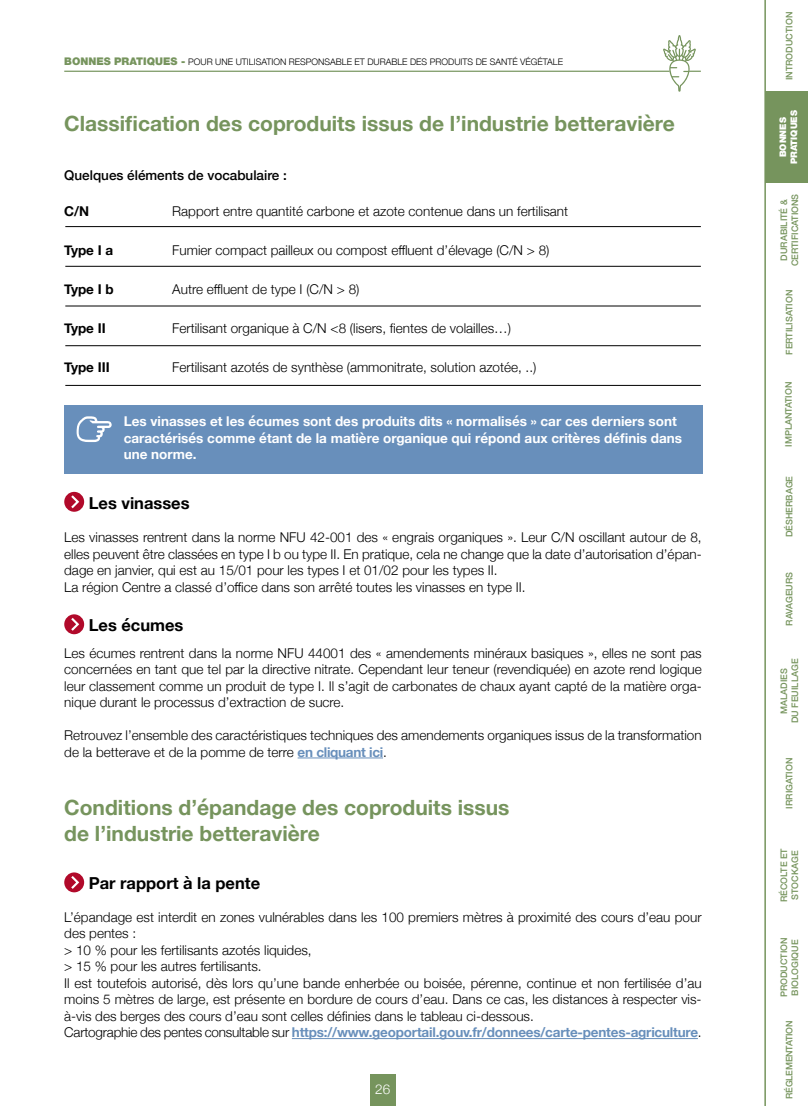
<style>
.page{position:relative;width:808px;height:1106px;background:#fff}
.page>*{position:absolute;margin:0;border:0;box-sizing:border-box;transform-origin:0 0}
.t1{font:700 21px/25.5px "Helvetica Neue";color:#76945d}
.t2{font:700 16.5px "Helvetica Neue";color:#000}
.t3{font:300 13.5px/16.5px "Helvetica Neue";color:#000}
.t4{font:700 13.5px/16.5px "Helvetica Neue";color:#fff}
.t5{font:500 13.5px "Helvetica Neue";color:#000}
.t6{font:700 13.5px "Helvetica Neue";color:#000}
.t7{font:300 13.5px "Helvetica Neue";color:#fff}
.t8{font:500 9px/10.8px "Helvetica Neue";color:#76945d}
.t9{font:300 9px "Helvetica Neue";color:#000}
.t10{font:900 9px/10.8px "Helvetica Neue";color:#fff;text-align:center}
.t11{font:500 9px "Helvetica Neue";letter-spacing:-.02em;color:#76945d}
.s1{font-weight:900;font-size:10.5px;color:#76945d}
.s2{font-weight:700;color:#688fbb}
</style>
<div class="page">
<hr style="left:64px;top:71px;width:605px;height:1px;background:#76945d">
<svg style="left:663px;top:35px;width:38px;height:57px"></svg>
<div style="left:370px;top:1074px;width:25px;height:32px;background:#76945d"></div>
<div style="left:765px;top:91px;width:43px;height:92px;background:#76945d"></div>
<hr style="left:764px;top:0;width:2px;height:1106px;background:#76945d">
<hr style="left:298px;top:757px;width:85px;height:1px;background:#688fbb">
<hr style="left:292px;top:1038px;width:406px;height:1px;background:#688fbb">
<svg style="left:64px;top:492px;width:20px;height:20px"></svg>
<svg style="left:69px;top:493px;width:12px;height:17px"></svg>
<svg style="left:64px;top:614px;width:20px;height:20px"></svg>
<svg style="left:69px;top:615px;width:12px;height:18px"></svg>
<svg style="left:64px;top:872px;width:20px;height:20px"></svg>
<svg style="left:69px;top:873px;width:12px;height:18px"></svg>
<div style="left:64px;top:405px;width:638px;height:68px;background:#688fbb"></div>
<svg style="left:77px;top:416px;width:35px;height:26px"></svg>
<hr style="left:65px;top:226px;width:636px;height:1px;background:#000">
<hr style="left:65px;top:266px;width:636px;height:1px;background:#000">
<hr style="left:65px;top:305px;width:636px;height:1px;background:#000">
<hr style="left:65px;top:345px;width:636px;height:1px;background:#000">
<hr style="left:65px;top:385px;width:636px;height:1px;background:#000">
<p class="t9" style="left:64px;top:54px;width:500px"><span class="s1">BONNES PRATIQUES -</span> POUR UNE UTILISATION RESPONSABLE ET DURABLE DES PRODUITS DE SANTÉ VÉGÉTALE</p>
<h1 class="t1" style="left:64px;top:111px;width:612px">Classification des coproduits issus de l’industrie betteravière</h1>
<p class="t5" style="left:64px;top:164px;width:224px">Quelques éléments de vocabulaire :</p>
<p class="t6" style="left:64px;top:201px;width:27px">C/N</p>
<p class="t3" style="left:172px;top:202px;width:397px">Rapport entre quantité carbone et azote contenue dans un fertilisant</p>
<p class="t6" style="left:64px;top:240px;width:50px">Type I a</p>
<p class="t3" style="left:172px;top:241px;width:379px">Fumier compact pailleux ou compost effluent d’élevage (C/N &gt; 8)</p>
<p class="t6" style="left:64px;top:279px;width:51px">Type I b</p>
<p class="t3" style="left:172px;top:280px;width:189px">Autre effluent de type I (C/N &gt; 8)</p>
<p class="t6" style="left:64px;top:318px;width:43px">Type II</p>
<p class="t3" style="left:172px;top:319px;width:340px">Fertilisant organique à C/N &lt;8 (lisers, fientes de volailles…)</p>
<p class="t6" style="left:64px;top:357px;width:47px">Type III</p>
<p class="t3" style="left:172px;top:358px;width:366px">Fertilisant azotés de synthèse (ammonitrate, solution azotée, ..)</p>
<p class="t4" style="left:124px;top:414px;width:560px">Les vinasses et les écumes sont des produits dits « normalisés » car ces derniers sont caractérisés comme étant de la matière organique qui répond aux critères définis dans une norme.</p>
<p class="t2" style="left:89px;top:490px;width:102px">Les vinasses</p>
<p class="t3" style="left:64px;top:528px;width:639px">Les vinasses rentrent dans la norme NFU 42-001 des « engrais organiques ». Leur C/N oscillant autour de 8, elles peuvent être classées en type I b ou type II. En pratique, cela ne change que la date d’autorisation d’épan&shy;dage en janvier, qui est au 15/01 pour les types I et 01/02 pour les types II.<br>La région Centre a classé d’office dans son arrêté toutes les vinasses en type II.</p>
<p class="t2" style="left:89px;top:612px;width:96px">Les écumes</p>
<p class="t3" style="left:64px;top:643px;width:639px;text-align:justify">Les écumes rentrent dans la norme NFU 44001 des « amendements minéraux basiques », elles ne sont pas concernées en tant que tel par la directive nitrate. Cependant leur teneur (revendiquée) en azote rend logique leur classement comme un produit de type I. Il s’agit de carbonates de chaux ayant capté de la matière orga&shy;nique durant le processus d’extraction de sucre.</p>
<p class="t3" style="left:64px;top:726px;width:639px">Retrouvez l’ensemble des caractéristiques techniques des amendements organiques issus de la transformation de la betterave et de la pomme de terre <span class="s2">en cliquant ici</span>.</p>
<h1 class="t1" style="left:64px;top:795px;width:447px">Conditions d’épandage des coproduits issus de l’industrie betteravière</h1>
<p class="t2" style="left:89px;top:870px;width:173px">Par rapport à la pente</p>
<p class="t3" style="left:64px;top:907px;width:639px">L’épandage est interdit en zones vulnérables dans les 100 premiers mètres à proximité des cours d’eau pour des pentes :<br>&gt; 10 % pour les fertilisants azotés liquides,<br>&gt; 15 % pour les autres fertilisants.<br>Il est toutefois autorisé, dès lors qu’une bande enherbée ou boisée, pérenne, continue et non fertilisée d’au moins 5 mètres de large, est présente en bordure de cours d’eau. Dans ce cas, les distances à respecter vis&shy;à-vis des berges des cours d’eau sont celles définies dans le tableau ci-dessous.<br>Cartographie des pentes consultable sur <span class="s2">https://www.geoportail.gouv.fr/donnees/carte-pentes-agriculture</span>.</p>
<p class="t7" style="left:375px;top:1077px;width:17px">26</p>
<p class="t8" style="left:783px;top:80px;width:70px;rotate:-90deg">INTRODUCTION</p>
<p class="t10" style="left:777px;top:164px;width:56px;rotate:-90deg">BONNES<br>PRATIQUES</p>
<p class="t8" style="left:778px;top:266px;width:74px;text-align:center;rotate:-90deg">DURABILITÉ &amp;<br>CERTIFICATIONS</p>
<p class="t8" style="left:783px;top:355px;width:66px;rotate:-90deg">FERTILISATION</p>
<p class="t8" style="left:782px;top:447px;width:67px;rotate:-90deg">IMPLANTATION</p>
<p class="t8" style="left:783px;top:537px;width:63px;rotate:-90deg">DÉSHERBAGE</p>
<p class="t8" style="left:783px;top:626px;width:55px;rotate:-90deg">RAVAGEURS</p>
<p class="t8" style="left:778px;top:723px;width:66px;text-align:center;rotate:-90deg">MALADIES<br>DU FEUILLAGE</p>
<p class="t8" style="left:783px;top:808px;width:52px;rotate:-90deg">IRRIGATION</p>
<p class="t8" style="left:778px;top:902px;width:56px;rotate:-90deg">RÉCOLTE ET<br>STOCKAGE</p>
<p class="t8" style="left:778px;top:997px;width:61px;rotate:-90deg">PRODUCTION<br>BIOLOGIQUE</p>
<p class="t11" style="left:782px;top:1099px;width:80px;rotate:-90deg">RÉGLEMENTATION</p>
</div>
